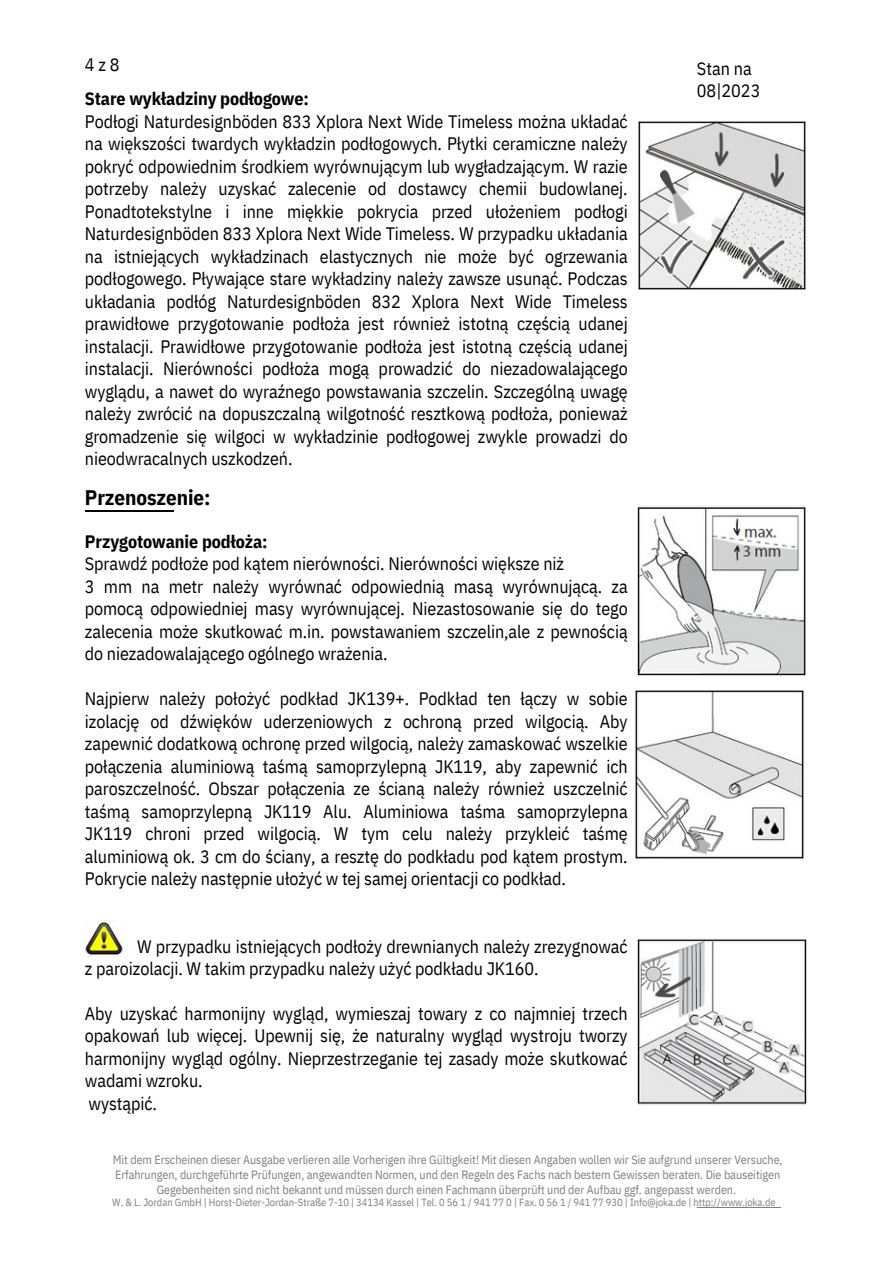
<style>
.page{position:relative;width:893px;height:1264px;background:#fff}
.page>*{position:absolute;margin:0;border:0;box-sizing:border-box;transform-origin:0 0}
.t1{font:700 21px "IBM Plex Sans Cond";letter-spacing:-.005em;color:#000}
.t2{font:18px/22.5px "IBM Plex Sans Cond";letter-spacing:-.005em;color:#000;text-align:justify}
.t3{font:700 18px "IBM Plex Sans Cond";letter-spacing:-.005em;color:#000}
.t4{font:12px/14.5px "IBM Plex Sans Cond";letter-spacing:-.005em;color:#7f7f7f;text-align:center}
.t5{font:10.5px "IBM Plex Sans Cond";letter-spacing:-.005em;color:#7f7f7f}
</style>
<div class="page">
<hr style="left:85px;top:510px;width:89px;height:1px;background:#000">
<hr style="left:697px;top:1206px;width:83px;height:1px;background:#7f7f7f">
<img style="left:85px;top:919px;width:38px;height:36px">
<img style="left:637px;top:506px;width:169px;height:169px">
<img style="left:637px;top:939px;width:169px;height:166px">
<img style="left:635px;top:690px;width:169px;height:169px">
<img style="left:638px;top:121px;width:168px;height:169px">
<p class="t2" style="left:85px;top:53px;width:36px">4z8</p>
<p class="t2" style="left:697px;top:57px;width:65px">Stan na<br>08|2023</p>
<p class="t3" style="left:85px;top:87px;width:225px">Stare wykładziny podłogowe:</p>
<p class="t2" style="left:85px;top:110px;width:544px">Podłogi Naturdesignböden 833 Xplora Next Wide Timeless można układać na większości twardych wykładzin podłogowych. Płytki ceramiczne należy pokryć odpowiednim środkiem wyrównującym lub wygładzającym. W razie potrzeby należy uzyskać zalecenie od dostawcy chemii budowlanej.<br>Ponadtotekstylne i inne miękkie pokrycia przed ułożeniem podłogi Naturdesignböden 833 Xplora Next Wide Timeless. W przypadku układania na istniejących wykładzinach elastycznych nie może być ogrzewania podłogowego. Pływające stare wykładziny należy zawsze usunąć. Podczas układania podłóg Naturdesignböden 832 Xplora Next Wide Timeless prawidłowe przygotowanie podłoża jest również istotną częścią udanej instalacji. Prawidłowe przygotowanie podłoża jest istotną częścią udanej instalacji. Nierówności podłoża mogą prowadzić do niezadowalającego wyglądu, a nawet do wyraźnego powstawania szczelin. Szczególną uwagę należy zwrócić na dopuszczalną wilgotność resztkową podłoża, ponieważ gromadzenie się wilgoci w wykładzinie podłogowej zwykle prowadzi do nieodwracalnych uszkodzeń.</p>
<p class="t1" style="left:85px;top:484px;width:127px">Przenoszenie:</p>
<p class="t3" style="left:85px;top:529px;width:184px">Przygotowanie podłoża:</p>
<p class="t2" style="left:85px;top:574px;width:544px">3 mm na metr należy wyrównać odpowiednią masą wyrównującą. za pomocą odpowiedniej masy wyrównującej. Niezastosowanie się do tego zalecenia może skutkować m.in. powstawaniem szczelin,ale z pewnością do niezadowalającego ogólnego wrażenia.</p>
<p class="t2" style="left:85px;top:552px;width:480px">Sprawdź podłoże pod kątem nierówności. Nierówności większe niż</p>
<p class="t2" style="left:85px;top:687px;width:544px">Najpierw należy położyć podkład JK139+. Podkład ten łączy w sobie izolację od dźwięków uderzeniowych z ochroną przed wilgocią. Aby zapewnić dodatkową ochronę przed wilgocią, należy zamaskować wszelkie połączenia aluminiową taśmą samoprzylepną JK119, aby zapewnić ich paroszczelność. Obszar połączenia ze ścianą należy również uszczelnić taśmą samoprzylepną JK119 Alu. Aluminiowa taśma samoprzylepna JK119 chroni przed wilgocią. W tym celu należy przykleić taśmę aluminiową ok. 3 cm do ściany, a resztę do podkładu pod kątem prostym.<br>Pokrycie należy następnie ułożyć w tej samej orientacji co podkład.</p>
<p class="t2" style="left:85px;top:934px;width:544px;text-indent:52px">W przypadku istniejących podłoży drewnianych należy zrezygnować z paroizolacji. W takim przypadku należy użyć podkładu JK160.</p>
<p class="t2" style="left:85px;top:1001px;width:544px">Aby uzyskać harmonijny wygląd, wymieszaj towary z co najmniej trzech opakowań lub więcej. Upewnij się, że naturalny wygląd wystroju tworzy harmonijny wygląd ogólny. Nieprzestrzeganie tej zasady może skutkować wadami wzroku.</p>
<p class="t2" style="left:89px;top:1091px;width:70px">wystąpić.</p>
<p class="t4" style="left:113px;top:1152px;width:671px">Mit dem Erscheinen dieser Ausgabe verlieren alle Vorherigen ihre Gültigkeit! Mit diesen Angaben wollen wir Sie aufgrund unserer Versuche,<br>Erfahrungen, durchgeführte Prüfungen, angewandten Normen, und den Regeln des Fachs nach bestem Gewissen beraten. Die bauseitigen<br>Gegebenheiten sind nicht bekannt und müssen durch einen Fachmann überprüft und der Aufbau ggf. angepasst werden.</p>
<p class="t5" style="left:112px;top:1195px;width:664px">W. &amp; L. Jordan GmbH | Horst-Dieter-Jordan-Straße 7-10 | 34134 Kassel | Tel. 0 56 1 / 941 77 0 | Fax. 0 56 1 / 941 77 930 | Info@joka.de | http://www.joka.de</p>
</div>
